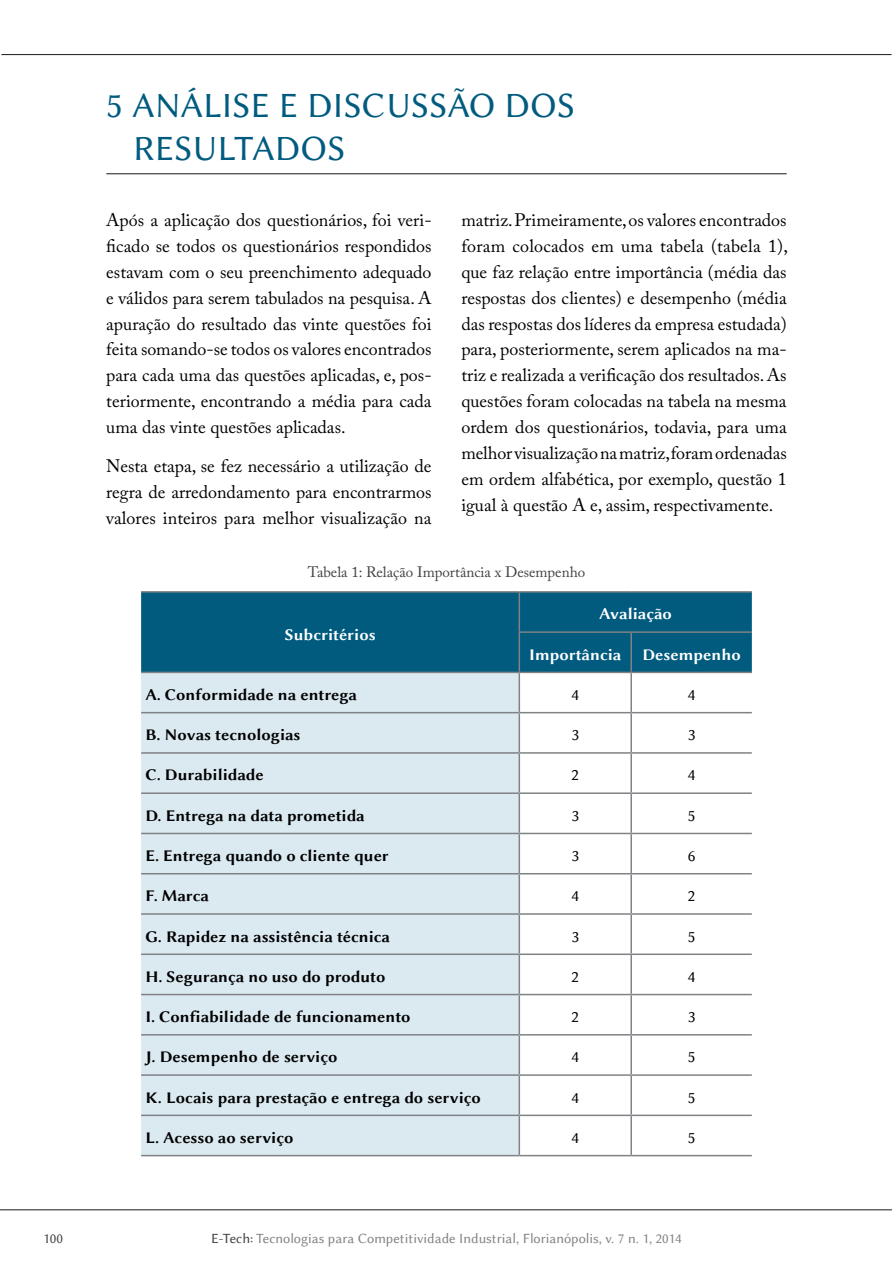
<style>
.page{position:relative;width:893px;height:1263px;background:#fff}
.page>*{position:absolute;margin:0;border:0;box-sizing:border-box;transform-origin:0 0}
.t1{font:36px/43.2px "Lin Biolinum";color:#005b7f}
.t2{font:18px/26px "Adobe Caslon Pro";color:#000;text-align:justify}
.t3{font:16.5px "Lin Biolinum B";color:#000}
.t4{font:16.5px "Lin Biolinum B";color:#fff}
.t5{font:16.5px "Lin Biolinum";color:#000}
.t6{font:15px "Adobe Caslon Pro";color:#414042}
.t7{font:14.25px "Lin Biolinum";color:#808285}
.t8{font:14.25px "Lin Biolinum";color:#414042}
.s1{color:#414042}
</style>
<div class="page">
<hr style="left:0;top:1209px;width:892px;height:1px;background:#1a1a1a">
<hr style="left:1px;top:54px;width:890px;height:1px;background:#1a1a1a">
<hr style="left:106px;top:173px;width:681px;height:1px;background:#333">
<div style="left:141px;top:593px;width:611px;height:79px;background:#005b7f"></div>
<div style="left:141px;top:673px;width:378px;height:482px;background:#dbe9f1"></div>
<hr style="left:141px;top:591px;width:378px;height:2px;background:#808285">
<hr style="left:519px;top:591px;width:112px;height:2px;background:#808285">
<hr style="left:519px;top:593px;width:1px;height:38px;background:#808285">
<hr style="left:631px;top:591px;width:121px;height:2px;background:#808285">
<hr style="left:519px;top:631px;width:112px;height:2px;background:#808285">
<hr style="left:519px;top:633px;width:1px;height:39px;background:#808285">
<hr style="left:631px;top:631px;width:121px;height:2px;background:#808285">
<hr style="left:630px;top:633px;width:2px;height:39px;background:#808285">
<hr style="left:630px;top:673px;width:2px;height:39px;background:#808285">
<hr style="left:141px;top:712px;width:378px;height:1px;background:#808285">
<hr style="left:519px;top:712px;width:112px;height:1px;background:#808285">
<hr style="left:631px;top:712px;width:121px;height:1px;background:#808285">
<hr style="left:630px;top:713px;width:2px;height:39px;background:#808285">
<hr style="left:141px;top:752px;width:378px;height:2px;background:#808285">
<hr style="left:519px;top:752px;width:112px;height:2px;background:#808285">
<hr style="left:631px;top:752px;width:121px;height:2px;background:#808285">
<hr style="left:630px;top:754px;width:2px;height:38px;background:#808285">
<hr style="left:141px;top:792px;width:378px;height:2px;background:#808285">
<hr style="left:519px;top:792px;width:112px;height:2px;background:#808285">
<hr style="left:631px;top:792px;width:121px;height:2px;background:#808285">
<hr style="left:630px;top:794px;width:2px;height:39px;background:#808285">
<hr style="left:141px;top:833px;width:378px;height:1px;background:#808285">
<hr style="left:519px;top:833px;width:112px;height:1px;background:#808285">
<hr style="left:631px;top:833px;width:121px;height:1px;background:#808285">
<hr style="left:630px;top:834px;width:2px;height:39px;background:#808285">
<hr style="left:141px;top:873px;width:378px;height:1px;background:#808285">
<hr style="left:519px;top:873px;width:112px;height:1px;background:#808285">
<hr style="left:631px;top:873px;width:121px;height:1px;background:#808285">
<hr style="left:630px;top:874px;width:2px;height:39px;background:#808285">
<hr style="left:141px;top:913px;width:378px;height:2px;background:#808285">
<hr style="left:519px;top:913px;width:112px;height:2px;background:#808285">
<hr style="left:631px;top:913px;width:121px;height:2px;background:#808285">
<hr style="left:630px;top:915px;width:2px;height:38px;background:#808285">
<hr style="left:141px;top:953px;width:378px;height:2px;background:#808285">
<hr style="left:519px;top:953px;width:112px;height:2px;background:#808285">
<hr style="left:631px;top:953px;width:121px;height:2px;background:#808285">
<hr style="left:630px;top:955px;width:2px;height:39px;background:#808285">
<hr style="left:141px;top:994px;width:378px;height:1px;background:#808285">
<hr style="left:519px;top:994px;width:112px;height:1px;background:#808285">
<hr style="left:631px;top:994px;width:121px;height:1px;background:#808285">
<hr style="left:630px;top:995px;width:2px;height:39px;background:#808285">
<hr style="left:141px;top:1034px;width:378px;height:1px;background:#808285">
<hr style="left:519px;top:1034px;width:112px;height:1px;background:#808285">
<hr style="left:631px;top:1034px;width:121px;height:1px;background:#808285">
<hr style="left:630px;top:1035px;width:2px;height:39px;background:#808285">
<hr style="left:141px;top:1074px;width:378px;height:2px;background:#808285">
<hr style="left:519px;top:1074px;width:112px;height:2px;background:#808285">
<hr style="left:631px;top:1074px;width:121px;height:2px;background:#808285">
<hr style="left:630px;top:1076px;width:2px;height:38px;background:#808285">
<hr style="left:141px;top:1114px;width:378px;height:2px;background:#808285">
<hr style="left:519px;top:1114px;width:112px;height:2px;background:#808285">
<hr style="left:631px;top:1114px;width:121px;height:2px;background:#808285">
<hr style="left:630px;top:1116px;width:2px;height:39px;background:#808285">
<hr style="left:141px;top:1155px;width:378px;height:1px;background:#808285">
<hr style="left:519px;top:1155px;width:112px;height:1px;background:#808285">
<hr style="left:631px;top:1155px;width:121px;height:1px;background:#808285">
<hr style="left:519px;top:672px;width:112px;height:1px;background:#808285">
<hr style="left:631px;top:672px;width:121px;height:1px;background:#808285">
<hr style="left:141px;top:672px;width:378px;height:1px;background:#808285">
<hr style="left:519px;top:673px;width:1px;height:39px;background:#808285">
<hr style="left:519px;top:713px;width:1px;height:39px;background:#808285">
<hr style="left:519px;top:754px;width:1px;height:38px;background:#808285">
<hr style="left:519px;top:794px;width:1px;height:39px;background:#808285">
<hr style="left:519px;top:834px;width:1px;height:39px;background:#808285">
<hr style="left:519px;top:874px;width:1px;height:39px;background:#808285">
<hr style="left:519px;top:915px;width:1px;height:38px;background:#808285">
<hr style="left:519px;top:955px;width:1px;height:39px;background:#808285">
<hr style="left:519px;top:995px;width:1px;height:39px;background:#808285">
<hr style="left:519px;top:1035px;width:1px;height:39px;background:#808285">
<hr style="left:519px;top:1076px;width:1px;height:38px;background:#808285">
<hr style="left:519px;top:1116px;width:1px;height:39px;background:#808285">
<h1 class="t1" style="left:133px;top:84px;width:443px;text-indent:-27px">5 ANÁLISE E DISCUSSÃO DOS<br>RESULTADOS</h1>
<p class="t2" style="left:106px;top:207px;width:327px">Após a aplicação dos questionários, foi veri&shy;ficado se todos os questionários respondidos estavam com o seu preenchimento adequado e válidos para serem tabulados na pesquisa. A apuração do resultado das vinte questões foi feita somando-se todos os valores encontrados para cada uma das questões aplicadas, e, pos&shy;teriormente, encontrando a média para cada uma das vinte questões aplicadas.</p>
<p class="t2" style="left:106px;top:453px;width:327px">Nesta etapa, se fez necessário a utilização de regra de arredondamento para encontrarmos valores inteiros para melhor visualização na</p>
<p class="t2" style="left:461px;top:207px;width:328px">matriz. Primeiramente, os valores encontrados foram colocados em uma tabela (tabela 1), que faz relação entre importância (média das respostas dos clientes) e desempenho (média das respostas dos líderes da empresa estudada) para, posteriormente, serem aplicados na ma&shy;triz e realizada a verificação dos resultados. As questões foram colocadas na tabela na mesma ordem dos questionários, todavia, para uma melhor visualização na matriz, foram ordenadas em ordem alfabética, por exemplo, questão 1 igual à questão A e, assim, respectivamente.</p>
<p class="t6" style="left:308px;top:563px;width:279px">Tabela 1: Relação Importância x Desempenho</p>
<p class="t4" style="left:285px;top:623px;width:92px">Subcritérios</p>
<p class="t4" style="left:599px;top:602px;width:74px">Avaliação</p>
<p class="t4" style="left:529px;top:643px;width:94px">Importância</p>
<p class="t4" style="left:642px;top:643px;width:100px">Desempenho</p>
<p class="t3" style="left:145px;top:683px;width:213px">A. Conformidade na entrega</p>
<p class="t5" style="left:571px;top:685px;width:9px">4</p>
<p class="t5" style="left:688px;top:685px;width:9px">4</p>
<p class="t3" style="left:145px;top:723px;width:157px">B. Novas tecnologias</p>
<p class="t5" style="left:571px;top:725px;width:9px">3</p>
<p class="t5" style="left:688px;top:725px;width:9px">3</p>
<p class="t3" style="left:145px;top:763px;width:120px">C. Durabilidade</p>
<p class="t5" style="left:572px;top:766px;width:9px">2</p>
<p class="t5" style="left:688px;top:766px;width:9px">4</p>
<p class="t3" style="left:145px;top:804px;width:221px">D. Entrega na data prometida</p>
<p class="t5" style="left:571px;top:806px;width:9px">3</p>
<p class="t5" style="left:688px;top:806px;width:9px">5</p>
<p class="t3" style="left:145px;top:844px;width:245px">E. Entrega quando o cliente quer</p>
<p class="t5" style="left:571px;top:846px;width:9px">3</p>
<p class="t5" style="left:688px;top:846px;width:9px">6</p>
<p class="t3" style="left:145px;top:884px;width:65px">F. Marca</p>
<p class="t5" style="left:571px;top:886px;width:9px">4</p>
<p class="t5" style="left:688px;top:886px;width:9px">2</p>
<p class="t3" style="left:145px;top:925px;width:246px">G. Rapidez na assistência técnica</p>
<p class="t5" style="left:571px;top:927px;width:9px">3</p>
<p class="t5" style="left:688px;top:927px;width:9px">5</p>
<p class="t3" style="left:145px;top:965px;width:241px">H. Segurança no uso do produto</p>
<p class="t5" style="left:572px;top:967px;width:9px">2</p>
<p class="t5" style="left:688px;top:967px;width:9px">4</p>
<p class="t3" style="left:145px;top:1005px;width:267px">I. Confiabilidade de funcionamento</p>
<p class="t5" style="left:572px;top:1007px;width:9px">2</p>
<p class="t5" style="left:688px;top:1007px;width:9px">3</p>
<p class="t3" style="left:145px;top:1045px;width:194px">J. Desempenho de serviço</p>
<p class="t5" style="left:571px;top:1047px;width:9px">4</p>
<p class="t5" style="left:688px;top:1047px;width:9px">5</p>
<p class="t3" style="left:145px;top:1086px;width:337px">K. Locais para prestação e entrega do serviço</p>
<p class="t5" style="left:571px;top:1088px;width:9px">4</p>
<p class="t5" style="left:688px;top:1088px;width:9px">5</p>
<p class="t3" style="left:145px;top:1126px;width:150px">L. Acesso ao serviço</p>
<p class="t5" style="left:571px;top:1128px;width:9px">4</p>
<p class="t5" style="left:688px;top:1128px;width:9px">5</p>
<p class="t8" style="left:43px;top:1230px;width:21px">100</p>
<p class="t7" style="left:211px;top:1230px;width:472px"><span class="s1">E-Tech:</span> Tecnologias para Competitividade Industrial, Florianópolis, v. 7 n. 1, 2014</p>
</div>
